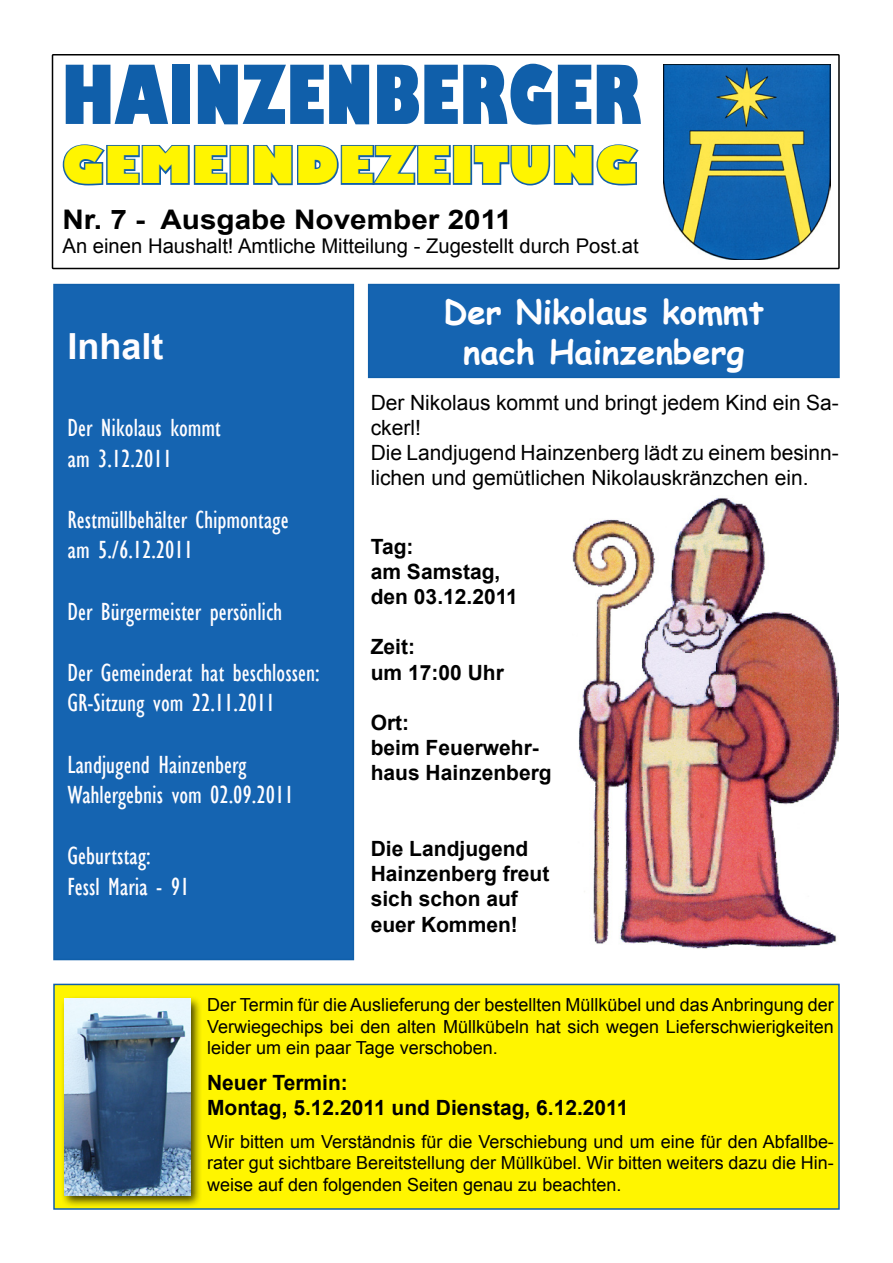
<style>
.page{position:relative;width:893px;height:1263px;background:#fff}
.page>*{position:absolute;margin:0;border:0;box-sizing:border-box;transform-origin:0 0}
.t1{font:800 condensed 79.5px "Gill Sans";color:#105faa}
.t2{font:800 49.5px "Gill Sans";color:#fff500}
.t3{font:700 36px "Arial";color:#fffdff}
.t4{font:700 33px/39.6px "Comic Sans MS";color:#fffeff;text-align:center}
.t5{font:700 27px "Arial";color:#000;scale:1.1 1}
.t6{font:condensed 25.5px/30.6px "Gill Sans";color:#fffdff}
.t7{font:700 21px/25.2px "Arial";color:#000}
.t8{font:21px/25.2px "Arial";color:#000}
.t9{font:20.25px "Arial";color:#000}
.t10{font:18px/21.6px "Arial";color:#000;text-align:justify}
</style>
<div class="page">
<div style="left:54px;top:984px;width:785px;height:225px;background:#fff500"></div>
<div style="left:53px;top:984px;width:787px;height:226px;border:2px solid #105faa"></div>
<svg style="left:62px;top:144px;width:166px;height:42px"></svg>
<div style="left:230px;top:145px;width:19px;height:40px;border:3px solid #105faa"></div>
<svg style="left:253px;top:145px;width:198px;height:41px"></svg>
<div style="left:453px;top:145px;width:19px;height:40px;border:3px solid #105faa"></div>
<svg style="left:472px;top:144px;width:167px;height:42px"></svg>
<div style="left:52px;top:54px;width:788px;height:215px;border:2px solid #000"></div>
<img style="left:664px;top:64px;width:166px;height:195px">
<div style="left:54px;top:285px;width:299px;height:674px;background:#1564b1"></div>
<div style="left:53px;top:284px;width:301px;height:676px;border:2px solid #105faa"></div>
<div style="left:369px;top:285px;width:470px;height:92px;background:#1564b1"></div>
<div style="left:368px;top:284px;width:472px;height:94px;border:2px solid #105faa"></div>
<img style="left:573px;top:498px;width:265px;height:451px">
<div style="left:60px;top:995px;width:142px;height:213px;background:#000;opacity:.75"></div>
<img style="left:64px;top:999px;width:126px;height:197px">
<h1 class="t1" style="left:62px;top:45px;width:581px">HAINZENBERGER</h1>
<h2 class="t2" style="left:62px;top:134px;width:577px">GEMEINDEZEITUNG</h2>
<h3 class="t5" style="left:63px;top:202px;width:410px">Nr. 7 - Ausgabe November 2011</h3>
<p class="t9" style="left:63px;top:233px;width:578px">An einen Haushalt! Amtliche Mitteilung - Zugestellt durch Post.at</p>
<h3 class="t3" style="left:68px;top:322px;width:98px">Inhalt</h3>
<h3 class="t6" style="left:68px;top:412px;width:155px">Der Nikolaus kommt am 3.12.2011</h3>
<h3 class="t6" style="left:68px;top:504px;width:223px">Restmüllbehälter Chipmontage am 5./6.12.2011</h3>
<h3 class="t6" style="left:68px;top:596px;width:216px">Der Bürgermeister persönlich</h3>
<h3 class="t6" style="left:68px;top:657px;width:254px">Der Gemeinderat hat beschlossen:<br>GR-Sitzung vom 22.11.2011</h3>
<h3 class="t6" style="left:68px;top:749px;width:228px">Landjugend Hainzenberg<br>Wahlergebnis vom 02.09.2011</h3>
<h3 class="t6" style="left:68px;top:841px;width:124px">Geburtstag:<br>Fessl Maria - 91</h3>
<h3 class="t4" style="left:443px;top:291px;width:322px">Der Nikolaus kommt nach Hainzenberg</h3>
<p class="t8" style="left:371px;top:390px;width:470px">Der Nikolaus kommt und bringt jedem Kind ein Sa&shy;ckerl!<br>Die Landjugend Hainzenberg lädt zu einem besinn&shy;lichen und gemütlichen Nikolauskränzchen ein.</p>
<p class="t7" style="left:371px;top:534px;width:149px">Tag:<br>am Samstag, den 03.12.2011</p>
<p class="t7" style="left:371px;top:635px;width:135px">Zeit:<br>um 17:00 Uhr</p>
<p class="t7" style="left:371px;top:711px;width:182px">Ort:<br>beim Feuerwehr&shy;haus Hainzenberg</p>
<p class="t7" style="left:371px;top:837px;width:180px">Die Landjugend<br>Hainzenberg freut sich schon auf euer Kommen!</p>
<p class="t10" style="left:207px;top:994px;width:628px">Der Termin für die Auslieferung der bestellten Müllkübel und das Anbringung der Verwiegechips bei den alten Müllkübeln hat sich wegen Lieferschwierigkeiten leider um ein paar Tage verschoben.</p>
<p class="t7" style="left:207px;top:1071px;width:423px">Neuer Termin:<br>Montag, 5.12.2011 und Dienstag, 6.12.2011</p>
<p class="t10" style="left:207px;top:1131px;width:628px">Wir bitten um Verständnis für die Verschiebung und um eine für den Abfallbe&shy;rater gut sichtbare Bereitstellung der Müllkübel. Wir bitten weiters dazu die Hin&shy;weise auf den folgenden Seiten genau zu beachten.</p>
</div>
